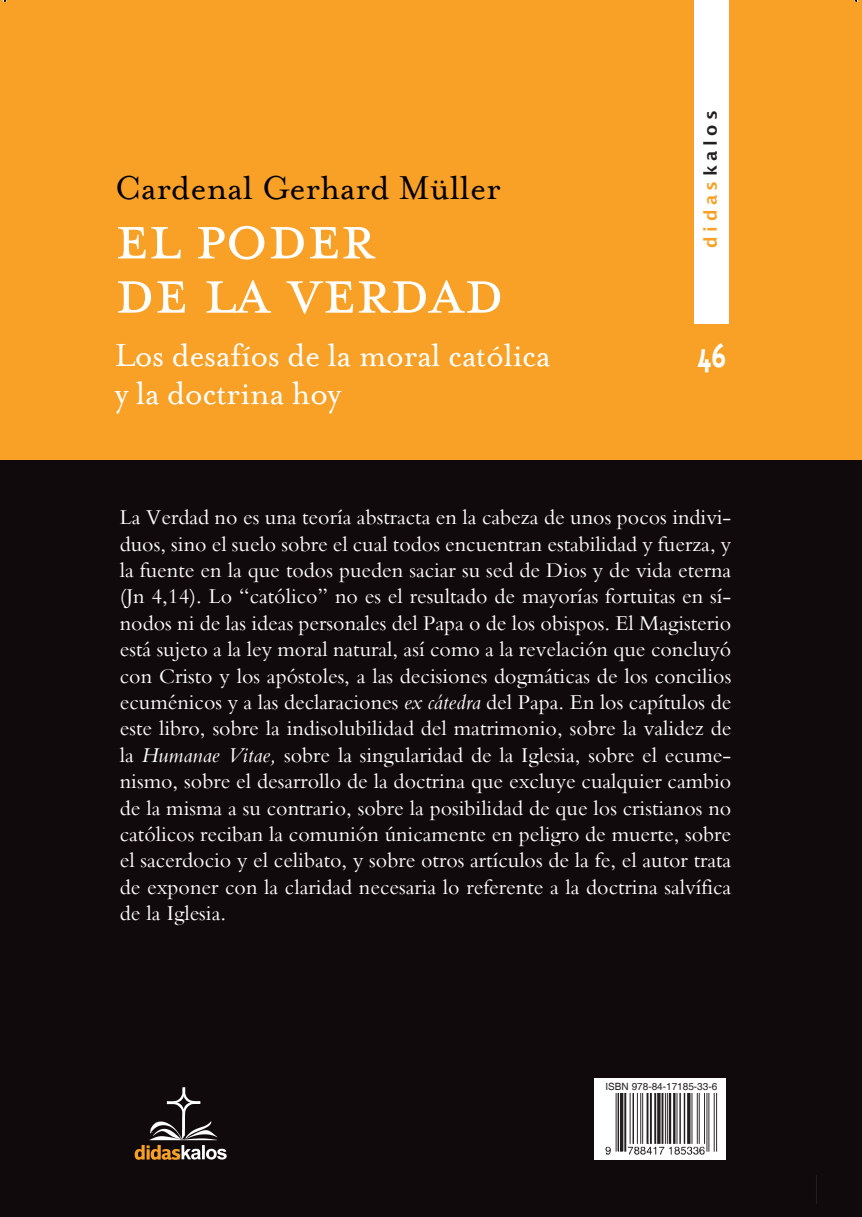
<style>
.page{position:relative;width:862px;height:1217px;background:#fff}
.page>*{position:absolute;margin:0;border:0;box-sizing:border-box;transform-origin:0 0}
.t1{font:72.4px/54.2px "Mrs Eaves Small Caps";letter-spacing:-.015em;color:#fff}
.t2{font:38px "Mrs Eaves OT";color:#000002}
.t3{font:700 38px "Triplex";color:#fff;scale:.8 1}
.t4{font:36.2px/38px "Mrs Eaves Lining OT";letter-spacing:-.015em;color:#fff}
.t5{font:22px/26.4px "Bembo";color:#fff;text-align:justify}
.t6{font:600 17.6px "Lucida Sans";letter-spacing:.25em;color:#f9a026}
.t7{font:10px "Helvetica";color:#231f20}
.s1{color:#231f20}
.s2{font-style:italic}
</style>
<div class="page">
<div style="left:0;top:0;width:861px;height:1217px;background:#110a0c"></div>
<div style="left:0;top:0;width:861px;height:459px;background:#f9a026"></div>
<div style="left:693px;top:0;width:35px;height:323px;background:#fff"></div>
<div style="left:594px;top:1078px;width:132px;height:82px;background:#fff"></div>
<img style="left:605px;top:1093px;width:112px;height:62px">
<svg style="left:134px;top:1087px;width:92px;height:73px"></svg>
<svg style="left:854px;top:0;width:8px;height:14px"></svg>
<h2 class="t2" style="left:115px;top:166px;width:387px">Cardenal Gerhard Müller</h2>
<h1 class="t1" style="left:115px;top:211px;width:391px">el poder<br>de la verdad</h1>
<h3 class="t4" style="left:115px;top:337px;width:437px">Los desafíos de la moral católica y la doctrina hoy</h3>
<p class="t6" style="left:700px;top:248px;width:139px;rotate:-90deg">didas<span class="s1">kalos</span></p>
<h2 class="t3" style="left:696px;top:333px;width:39px">46</h2>
<p class="t5" style="left:120px;top:504px;width:612px">La Verdad no es una teoría abstracta en la cabeza de unos pocos indivi&shy;duos, sino el suelo sobre el cual todos encuentran estabilidad y fuerza, y la fuente en la que todos pueden saciar su sed de Dios y de vida eterna (Jn 4,14). Lo “católico” no es el resultado de mayorías fortuitas en sí&shy;nodos ni de las ideas personales del Papa o de los obispos. El Magisterio está sujeto a la ley moral natural, así como a la revelación que concluyó con Cristo y los apóstoles, a las decisiones dogmáticas de los concilios ecuménicos y a las declaraciones <span class="s2">ex cátedra</span> del Papa. En los capítulos de este libro, sobre la indisolubilidad del matrimonio, sobre la validez de la <span class="s2">Humanae Vitae,</span> sobre la singularidad de la Iglesia, sobre el ecume&shy;nismo, sobre el desarrollo de la doctrina que excluye cualquier cambio de la misma a su contrario, sobre la posibilidad de que los cristianos no católicos reciban la comunión únicamente en peligro de muerte, sobre el sacerdocio y el celibato, y sobre otros artículos de la fe, el autor trata de exponer con la claridad necesaria lo referente a la doctrina salvífica de la Iglesia.</p>
<p class="t7" style="left:605px;top:1080px;width:113px">ISBN 978-84-17185-33-6</p>
</div>
